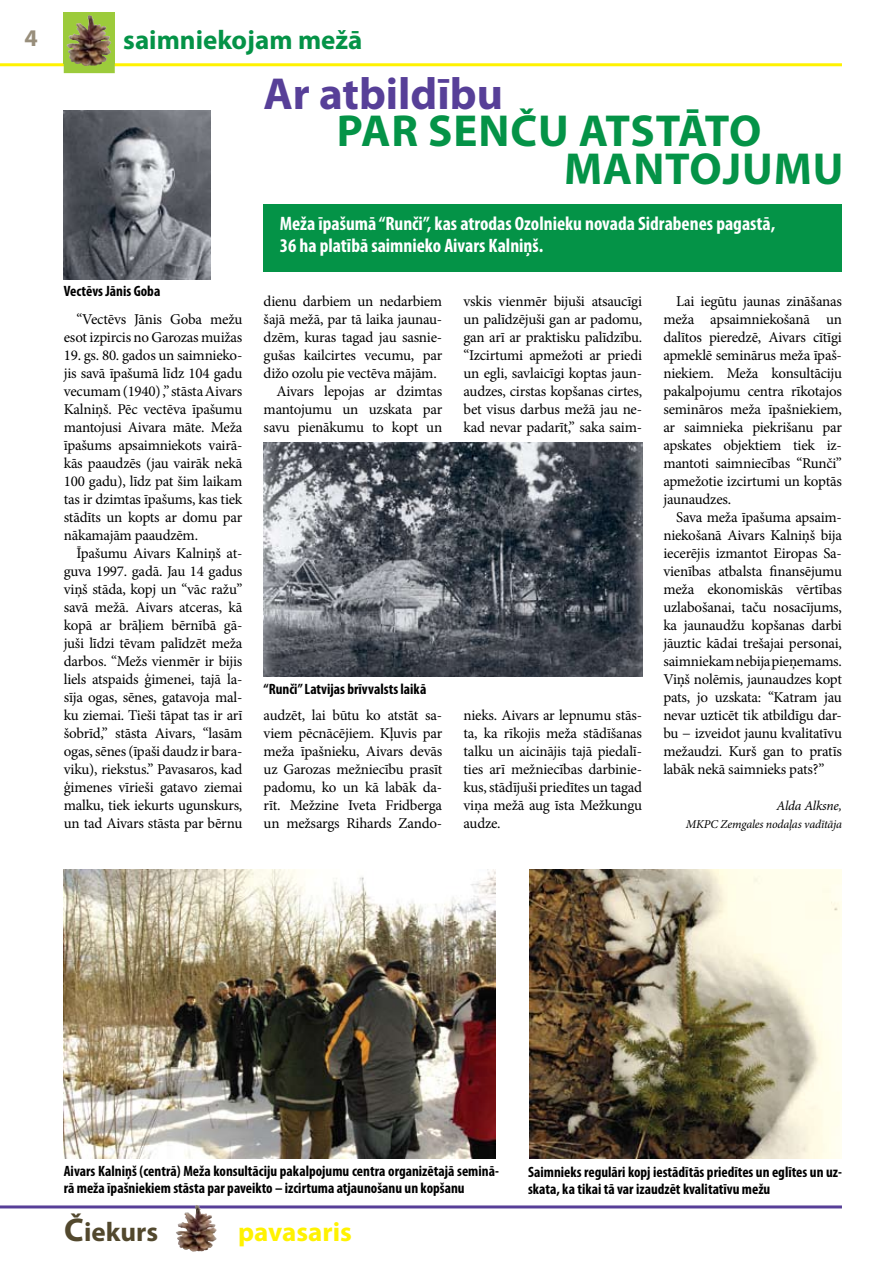
<style>
.page{position:relative;width:893px;height:1263px;background:#fff}
.page>*{position:absolute;margin:0;border:0;box-sizing:border-box;transform-origin:0 0}
.t1{font:700 45px/37.5px "Myriad Pro";letter-spacing:.02em;color:#049347}
.t2{font:700 45px "Myriad Pro";color:#573f98}
.t3{font:700 27px "Myriad Pro";color:#049347}
.t4{font:700 27px "Myriad Pro";color:#fff200}
.t5{font:700 27px "Myriad Pro";color:#52482d}
.t6{font:700 24px "Myriad Pro";color:#988e7b}
.t7{font:700 condensed 19.5px/22.5px "Myriad Pro";color:#fff}
.t8{font:15px/18px "Minion Pro";letter-spacing:-.015em;color:#000;text-align:justify}
.t9{font:700 condensed 15px/17.2px "Myriad Pro";color:#000}
.t10{font:italic 13.5px "Minion Pro";letter-spacing:-.015em;color:#000}
.t11{font:italic 12px "Minion Pro";letter-spacing:-.015em;color:#000}
.s1{font-size:33px}
</style>
<div class="page">
<hr style="left:0;top:1205px;width:842px;height:3px;background:#573f98">
<hr style="left:0;top:63px;width:842px;height:3px;background:#fff200">
<svg style="left:64px;top:13px;width:51px;height:60px;background:#889341"></svg>
<img style="left:69px;top:15px;width:20px;height:21px">
<img style="left:178px;top:1205px;width:18px;height:26px">
<div style="left:264px;top:204px;width:578px;height:68px;background:#049347"></div>
<img style="left:264px;top:442px;width:378px;height:234px">
<img style="left:64px;top:110px;width:146px;height:170px">
<img style="left:64px;top:869px;width:432px;height:290px">
<img style="left:529px;top:869px;width:313px;height:289px">
<h3 class="t6" style="left:24px;top:22px;width:15px">4</h3>
<h2 class="t3" style="left:123px;top:22px;width:241px">saimniekojam mežā</h2>
<p class="t9" style="left:64px;top:282px;width:98px">Vectēvs Jānis Goba</p>
<p class="t8" style="left:64px;top:310px;width:180px;text-align:right">“Vectēvs Jānis Goba mežu esot izpircis no Garozas muižas</p>
<p class="t8" style="left:64px;top:346px;width:180px">19. gs. 80. gados un saimnieko&shy;jis savā īpašumā līdz 104 gadu vecumam (1940) ,” stāsta Aivars Kalniņš. Pēc vectēva īpašumu mantojusi Aivara māte. Meža īpašums apsaimniekots vairā&shy;kās paaudzēs (jau vairāk nekā 100 gadu), līdz pat šim laikam tas ir dzimtas īpašums, kas tiek stādīts un kopts ar domu par nākamajām paaudzēm.</p>
<p class="t8" style="left:64px;top:544px;width:180px;text-indent:13px">Īpašumu Aivars Kalniņš at&shy;guva 1997. gadā. Jau 14 gadus viņš stāda, kopj un “vāc ražu” savā mežā. Aivars atceras, kā kopā ar brāļiem bērnībā gā&shy;juši līdzi tēvam palīdzēt meža darbos. “Mežs vienmēr ir bijis liels atspaids ģimenei, tajā la&shy;sīja ogas, sēnes, gatavoja mal&shy;ku ziemai. Tieši tāpat tas ir arī šobrīd,” stāsta Aivars, “lasām ogas, sēnes (īpaši daudz ir bara&shy;viku), riekstus.” Pavasaros, kad ģimenes vīrieši gatavo ziemai malku, tiek iekurts ugunskurs, un tad Aivars stāsta par bērnu</p>
<h1 class="t2" style="left:264px;top:64px;width:241px">Ar atbildību</h1>
<h1 class="t1" style="left:564px;top:111px;width:281px;text-indent:-227px">Par senču atstāto mantojumu</h1>
<h3 class="t7" style="left:280px;top:211px;width:497px">Meža īpašumā “Runči”, kas atrodas Ozolnieku novada Sidrabenes pagastā,<br>36 ha platībā saimnieko Aivars Kalniņš.</h3>
<p class="t8" style="left:264px;top:292px;width:180px">dienu darbiem un nedarbiem</p>
<p class="t8" style="left:264px;top:310px;width:180px">šajā mežā, par tā laika jaunau-</p>
<p class="t8" style="left:264px;top:328px;width:180px">dzēm, kuras tagad jau sasnie-</p>
<p class="t8" style="left:264px;top:346px;width:180px">gušas kailcirtes vecumu, par</p>
<p class="t8" style="left:264px;top:364px;width:175px">dižo ozolu pie vectēva mājām.</p>
<p class="t8" style="left:276px;top:382px;width:167px">Aivars lepojas ar dzimtas</p>
<p class="t8" style="left:264px;top:400px;width:180px">mantojumu un uzskata par</p>
<p class="t8" style="left:264px;top:418px;width:180px">savu pienākumu to kopt un</p>
<p class="t9" style="left:264px;top:680px;width:164px">“Runči” Latvijas brīvvalsts laikā</p>
<p class="t8" style="left:264px;top:706px;width:180px">audzēt, lai būtu ko atstāt sa&shy;viem pēcnācējiem. Kļuvis par meža īpašnieku, Aivars devās uz Garozas mežniecību prasīt padomu, ko un kā labāk da&shy;rīt. Mežzine Iveta Fridberga un mežsargs Rihards Zando-</p>
<p class="t8" style="left:463px;top:292px;width:180px">vskis vienmēr bijuši atsaucīgi un palīdzējuši gan ar padomu, gan arī ar praktisku palīdzību. “Izcirtumi apmežoti ar priedi un egli, savlaicīgi koptas jaun&shy;audzes, cirstas kopšanas cirtes, bet visus darbus mežā jau ne&shy;kad nevar padarīt,” saka saim-</p>
<p class="t8" style="left:463px;top:706px;width:180px">nieks. Aivars ar lepnumu stās&shy;ta, ka rīkojis meža stādīšanas talku un aicinājis tajā piedalī&shy;ties arī mežniecības darbinie&shy;kus, stādījuši priedītes un tagad viņa mežā aug īsta Mežkungu audze.</p>
<p class="t8" style="left:663px;top:292px;width:180px;text-indent:13px">Lai iegūtu jaunas zināšanas meža apsaimniekošanā un dalītos pieredzē, Aivars cītīgi apmeklē seminārus meža īpaš&shy;niekiem. Meža konsultāciju pakalpojumu centra rīkotajos semināros meža īpašniekiem, ar saimnieka piekrišanu par apskates objektiem tiek iz&shy;mantoti saimniecības “Runči” apmežotie izcirtumi un koptās jaunaudzes.</p>
<p class="t8" style="left:663px;top:508px;width:180px;text-indent:13px">Sava meža īpašuma apsaim&shy;niekošanā Aivars Kalniņš bija iecerējis izmantot Eiropas Sa&shy;vienības atbalsta finansējumu meža ekonomiskās vērtības uzlabošanai, taču nosacījums, ka jaunaudžu kopšanas darbi jāuztic kādai trešajai personai, saimniekam nebija pieņemams.<br>Viņš nolēmis, jaunaudzes kopt pats, jo uzskata: “Katram jau nevar uzticēt tik atbildīgu dar&shy;bu − izveidot jaunu kvalitatīvu mežaudzi. Kurš gan to pratīs labāk nekā saimnieks pats?”</p>
<p class="t10" style="left:776px;top:796px;width:67px">Alda Alksne,</p>
<p class="t11" style="left:686px;top:816px;width:158px">MKPC Zemgales nodaļas vadītāja</p>
<p class="t9" style="left:64px;top:1162px;width:437px">Aivars Kalniņš (centrā) Meža konsultāciju pakalpojumu centra organizētajā seminā&shy;rā meža īpašniekiem stāsta par paveikto – izcirtuma atjaunošanu un kopšanu</p>
<p class="t9" style="left:528px;top:1163px;width:315px">Saimnieks regulāri kopj iestādītās priedītes un eglītes un uz&shy;skata, ka tikai tā var izaudzēt kvalitatīvu mežu</p>
<h2 class="t5" style="left:64px;top:1214px;width:95px"><span class="s1">Č</span>iekurs</h2>
<h2 class="t4" style="left:238px;top:1214px;width:115px">pavasaris</h2>
</div>
